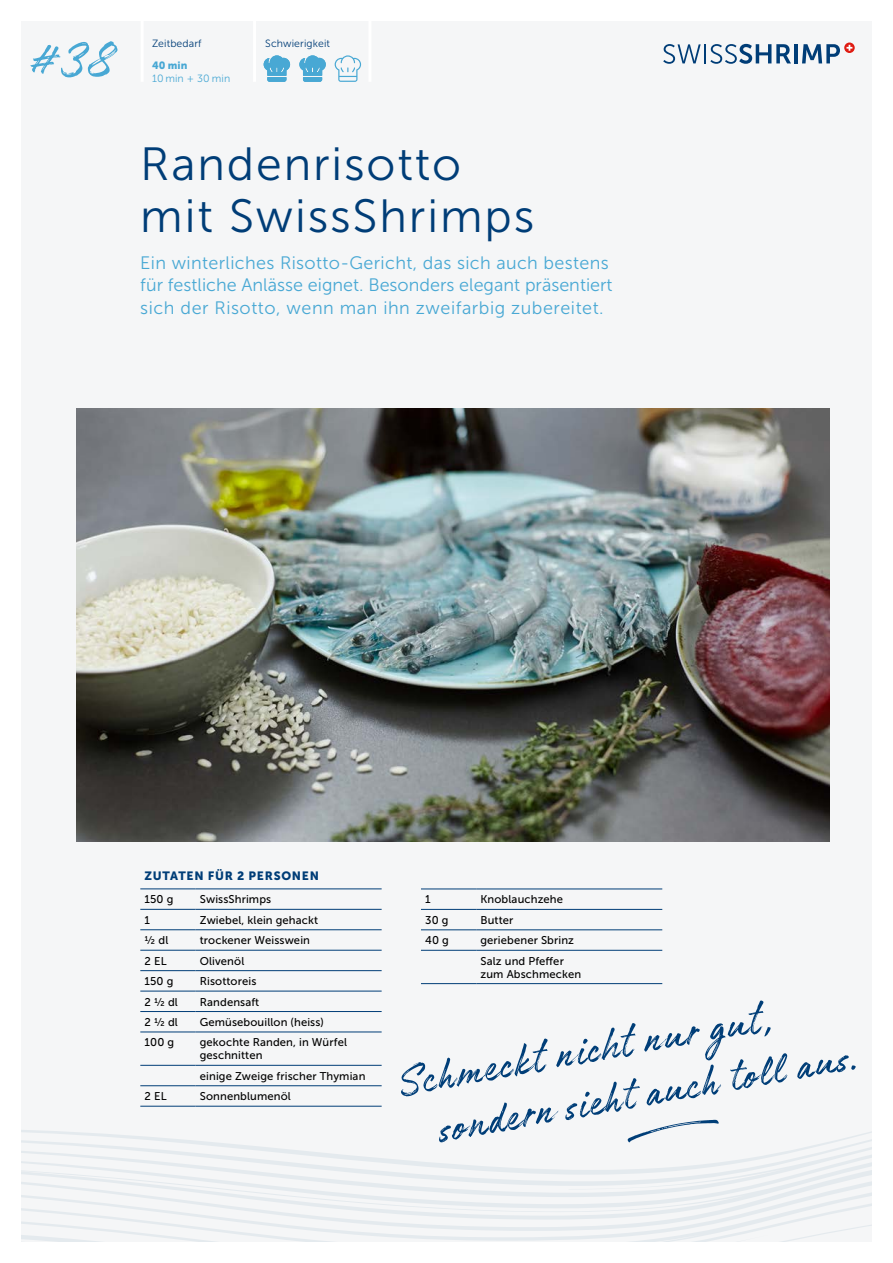
<style>
.page{position:relative;width:893px;height:1263px;background:#fff}
.page>*{position:absolute;margin:0;border:0;box-sizing:border-box;transform-origin:0 0}
.t1{font:60px "Authenia";color:#48a8d4}
.t2{font:48px/52.5px "Authenia";color:#003e78}
.t3{font:46.5px/52.5px "Museo Sans 300";letter-spacing:.04em;color:#003d77}
.t4{font:18px/22.5px "Museo Sans 300";letter-spacing:.02em;color:#48a8d4}
.t5{font:12px "Museo Sans 900";letter-spacing:.06em;color:#003d77}
.t6{font:11.25px/12.9px "Museo Sans 500";letter-spacing:.01em;color:#000}
.t7{font:10.5px "Museo Sans 300";letter-spacing:.01em;color:#003d77}
.t8{font:10.5px "Museo Sans 300";letter-spacing:.01em;color:#48a8d4}
.t9{font:10.5px "Museo Sans 900";color:#48a8d4}
</style>
<div class="page">
<div style="left:21px;top:21px;width:851px;height:1221px;background:#f5f6f7"></div>
<svg style="left:21px;top:1215px;width:748px;height:27px"></svg>
<svg style="left:21px;top:1204px;width:851px;height:11px"></svg>
<svg style="left:21px;top:1105px;width:851px;height:99px"></svg>
<svg style="left:477px;top:1232px;width:203px;height:10px"></svg>
<svg style="left:663px;top:44px;width:128px;height:20px"></svg>
<hr style="left:794px;top:44px;width:4px;height:19px;background:#003d77">
<svg style="left:802px;top:44px;width:38px;height:19px"></svg>
<svg style="left:844px;top:43px;width:11px;height:10px"></svg>
<svg style="left:846px;top:45px;width:6px;height:6px"></svg>
<img style="left:77px;top:408px;width:752px;height:434px">
<hr style="left:140px;top:929px;width:56px;height:1px;background:#003d77">
<hr style="left:196px;top:929px;width:186px;height:1px;background:#003d77">
<hr style="left:140px;top:950px;width:56px;height:1px;background:#003d77">
<hr style="left:196px;top:950px;width:186px;height:1px;background:#003d77">
<hr style="left:140px;top:970px;width:56px;height:1px;background:#003d77">
<hr style="left:196px;top:970px;width:186px;height:1px;background:#003d77">
<hr style="left:140px;top:1011px;width:56px;height:1px;background:#003d77">
<hr style="left:196px;top:1011px;width:186px;height:1px;background:#003d77">
<hr style="left:140px;top:1032px;width:56px;height:1px;background:#003d77">
<hr style="left:196px;top:1032px;width:186px;height:1px;background:#003d77">
<hr style="left:140px;top:1085px;width:56px;height:1px;background:#003d77">
<hr style="left:196px;top:1085px;width:186px;height:1px;background:#003d77">
<hr style="left:140px;top:1106px;width:56px;height:1px;background:#003d77">
<hr style="left:196px;top:1106px;width:186px;height:1px;background:#003d77">
<hr style="left:140px;top:991px;width:56px;height:1px;background:#003d77">
<hr style="left:196px;top:991px;width:186px;height:1px;background:#003d77">
<hr style="left:140px;top:1065px;width:56px;height:1px;background:#003d77">
<hr style="left:196px;top:1065px;width:186px;height:1px;background:#003d77">
<hr style="left:140px;top:889px;width:56px;height:1px;background:#003d77">
<hr style="left:196px;top:889px;width:186px;height:1px;background:#003d77">
<hr style="left:140px;top:909px;width:56px;height:1px;background:#003d77">
<hr style="left:196px;top:909px;width:186px;height:1px;background:#003d77">
<hr style="left:421px;top:889px;width:55px;height:1px;background:#003d77">
<hr style="left:476px;top:889px;width:186px;height:1px;background:#003d77">
<hr style="left:421px;top:909px;width:55px;height:1px;background:#003d77">
<hr style="left:476px;top:909px;width:186px;height:1px;background:#003d77">
<hr style="left:421px;top:929px;width:55px;height:1px;background:#003d77">
<hr style="left:476px;top:929px;width:186px;height:1px;background:#003d77">
<hr style="left:421px;top:950px;width:55px;height:1px;background:#003d77">
<hr style="left:476px;top:950px;width:186px;height:1px;background:#003d77">
<hr style="left:421px;top:983px;width:55px;height:1px;background:#003d77">
<hr style="left:476px;top:983px;width:186px;height:1px;background:#003d77">
<svg style="left:264px;top:55px;width:26px;height:27px"></svg>
<svg style="left:299px;top:55px;width:27px;height:27px"></svg>
<svg style="left:335px;top:55px;width:26px;height:27px"></svg>
<hr style="left:141px;top:18px;width:3px;height:64px;background:#fff">
<hr style="left:253px;top:18px;width:3px;height:64px;background:#fff">
<hr style="left:368px;top:18px;width:3px;height:64px;background:#fff">
<svg style="left:78px;top:1117px;width:710px;height:71px"></svg>
<h1 class="t1" style="left:31px;top:29px;width:85px">#38</h1>
<p class="t7" style="left:152px;top:38px;width:51px">Zeitbedarf</p>
<p class="t7" style="left:265px;top:38px;width:66px">Schwierigkeit</p>
<p class="t9" style="left:152px;top:59px;width:37px">40 min</p>
<p class="t8" style="left:152px;top:73px;width:80px">10 min + 30 min</p>
<h3 class="t3" style="left:140px;top:138px;width:395px">Randenrisotto mit SwissShrimps</h3>
<h3 class="t4" style="left:140px;top:251px;width:474px">Ein winterliches Risotto-Gericht, das sich auch bestens für festliche Anlässe eignet. Besonders elegant präsentiert sich der Risotto, wenn man ihn zweifarbig zubereitet.</h3>
<p class="t5" style="left:145px;top:869px;width:176px">ZUTATEN FÜR 2 PERSONEN</p>
<p class="t6" style="left:145px;top:893px;width:30px">150 g</p>
<p class="t6" style="left:200px;top:893px;width:73px">SwissShrimps</p>
<p class="t6" style="left:145px;top:913px;width:7px">1</p>
<p class="t6" style="left:200px;top:913px;width:120px">Zwiebel, klein gehackt</p>
<p class="t6" style="left:145px;top:934px;width:25px">½ dl</p>
<p class="t6" style="left:200px;top:934px;width:112px">trockener Weisswein</p>
<p class="t6" style="left:145px;top:954px;width:24px">2 EL</p>
<p class="t6" style="left:200px;top:954px;width:46px">Olivenöl</p>
<p class="t6" style="left:145px;top:975px;width:30px">150 g</p>
<p class="t6" style="left:200px;top:975px;width:58px">Risottoreis</p>
<p class="t6" style="left:145px;top:995px;width:35px">2 ½ dl</p>
<p class="t6" style="left:200px;top:995px;width:61px">Randensaft</p>
<p class="t6" style="left:145px;top:1016px;width:35px">2 ½ dl</p>
<p class="t6" style="left:200px;top:1016px;width:126px">Gemüsebouillon (heiss)</p>
<p class="t6" style="left:145px;top:1036px;width:31px">100 g</p>
<p class="t6" style="left:200px;top:1036px;width:149px">gekochte Randen, in Würfel geschnitten</p>
<p class="t6" style="left:200px;top:1069px;width:167px">einige Zweige frischer Thymian</p>
<p class="t6" style="left:145px;top:1090px;width:24px">2 EL</p>
<p class="t6" style="left:200px;top:1090px;width:92px">Sonnenblumenöl</p>
<p class="t6" style="left:425px;top:893px;width:7px">1</p>
<p class="t6" style="left:480px;top:893px;width:84px">Knoblauchzehe</p>
<p class="t6" style="left:425px;top:913px;width:25px">30 g</p>
<p class="t6" style="left:480px;top:913px;width:34px">Butter</p>
<p class="t6" style="left:425px;top:934px;width:25px">40 g</p>
<p class="t6" style="left:480px;top:930px;width:95px;line-height:20.4px">geriebener Sbrinz<br>Salz und Pfeffer</p>
<p class="t6" style="left:480px;top:967px;width:102px">zum Abschmecken</p>
<h2 class="t2" style="left:425px;top:1057px;width:427px;text-indent:-31px;rotate:-10deg">Schmeckt nicht nur gut, sondern sieht auch toll aus.</h2>
</div>
